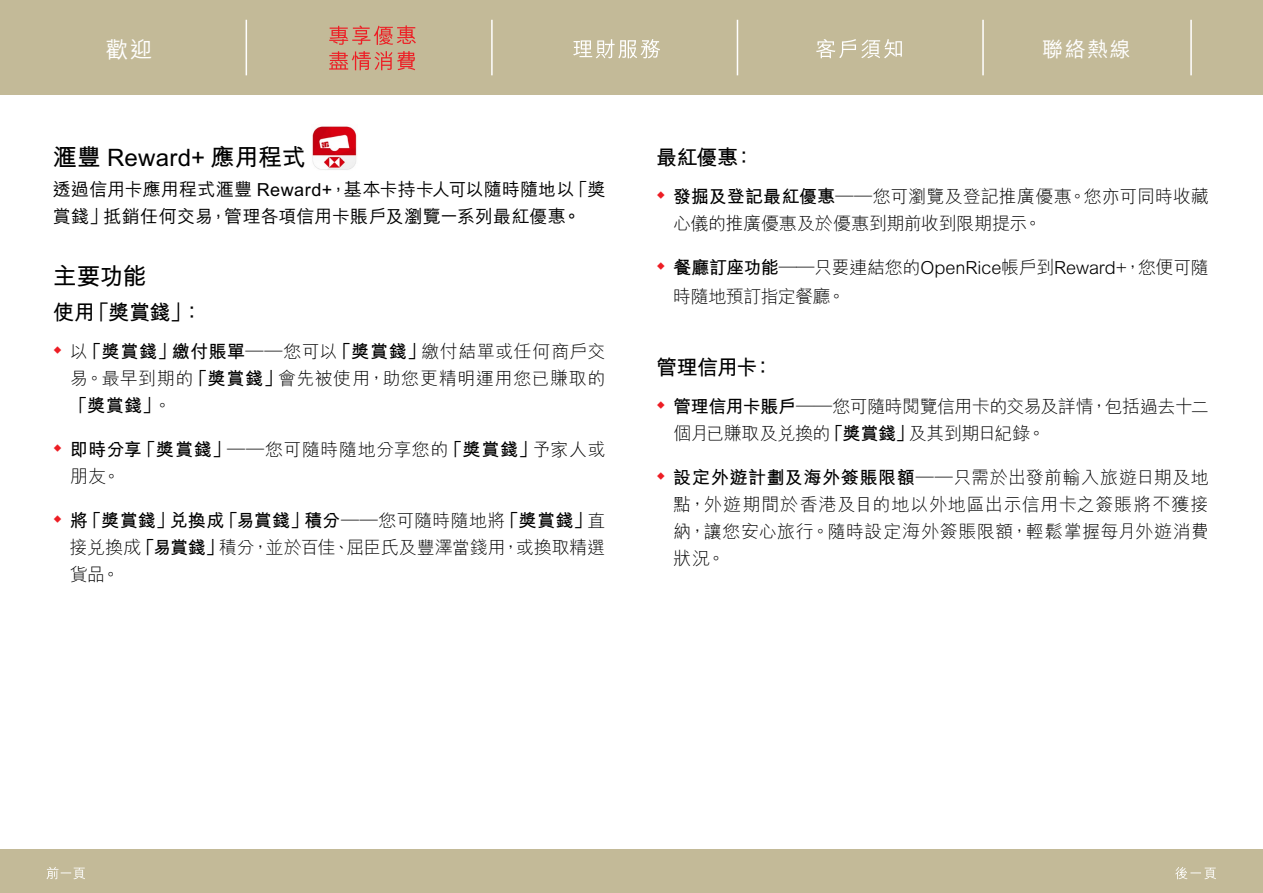
<style>
.page{position:relative;width:1263px;height:893px;background:#fff}
.page>*{position:absolute;margin:0;border:0;box-sizing:border-box;transform-origin:0 0}
.t1{font:700 24px "M Hei H Kfor HSBC";color:#000}
.t2{font:500 22.5px "M Hei H Kfor HSBC";color:#fff}
.t3{font:700 21px "M Hei H Kfor HSBC";letter-spacing:-.025em;color:#000}
.t4{font:500 21px "M Hei H Kfor HSBC";color:#fff}
.t5{font:300 18px/27px "M Hei H Kfor HSBC";color:#000;text-align:justify}
.t6{font:500 18px/27px "M Hei H Kfor HSBC";letter-spacing:.01em;color:#000}
.t7{font:300 18px/27px "M Hei H Kfor HSBC";letter-spacing:-.035em;color:#000}
.t8{font:300 18px/27px "M Hei H Kfor HSBC";letter-spacing:.03em;color:#000}
.s1{font-weight:700}
</style>
<div class="page">
<div style="left:0;top:0;width:1263px;height:95px;background:#c3ba98"></div>
<div style="left:0;top:849px;width:1263px;height:44px;background:#c3ba98"></div>
<hr style="left:246px;top:20px;width:1px;height:55px;background:#fff">
<hr style="left:491px;top:20px;width:2px;height:55px;background:#fff">
<hr style="left:737px;top:20px;width:1px;height:55px;background:#fff">
<hr style="left:982px;top:20px;width:2px;height:55px;background:#fff">
<hr style="left:1190px;top:20px;width:2px;height:55px;background:#fff">
<svg style="left:329px;top:51px;width:86px;height:19px"></svg>
<svg style="left:329px;top:25px;width:87px;height:20px"></svg>
<svg style="left:573px;top:39px;width:87px;height:20px"></svg>
<svg style="left:816px;top:39px;width:86px;height:19px"></svg>
<svg style="left:47px;top:867px;width:38px;height:12px"></svg>
<svg style="left:1175px;top:867px;width:41px;height:12px"></svg>
<img style="left:312px;top:126px;width:45px;height:44px">
<p class="t2" style="left:106px;top:33px;width:48px">歡迎</p>
<p class="t4" style="left:1042px;top:34px;width:90px">聯絡熱線</p>
<h1 class="t1" style="left:53px;top:140px;width:255px">滙豐 Reward+ 應用程式</h1>
<p class="t6" style="left:53px;top:174px;width:554px">透過信用卡應用程式滙豐 Reward+，基本卡持卡人可以隨時隨地以「獎賞錢」抵銷任何交易，管理各項信用卡賬戶及瀏覽一系列最紅優惠。</p>
<h1 class="t1" style="left:53px;top:259px;width:95px">主要功能</h1>
<p class="t3" style="left:53px;top:297px;width:151px">使用「獎賞錢」：</p>
<p class="t5" style="left:70px;top:338px;width:537px">以<span class="s1">「獎賞錢」繳付賬單</span>——您可以<span class="s1">「獎賞錢」</span>繳付結單或任何商戶交易。最早到期的<span class="s1">「獎賞錢」</span>會先被使用，助您更精明運用您已賺取的<span class="s1">「獎賞錢」</span>。</p>
<p class="t8" style="left:70px;top:436px;width:537px"><span class="s1">即時分享「獎賞錢」</span>——您可隨時隨地分享您的<span class="s1">「獎賞錢」</span>予家人或朋友。</p>
<p class="t5" style="left:70px;top:507px;width:537px"><span class="s1">將「獎賞錢」兌換成「易賞錢」積分</span>——您可隨時隨地將<span class="s1">「獎賞錢」</span>直接兌換成<span class="s1">「易賞錢」</span>積分，並於百佳、屈臣氏及豐澤當錢用，或換取精選貨品。</p>
<p class="t3" style="left:656px;top:142px;width:100px">最紅優惠：</p>
<p class="t5" style="left:673px;top:183px;width:537px"><span class="s1">發掘及登記最紅優惠</span>——您可瀏覽及登記推廣優惠。您亦可同時收藏心儀的推廣優惠及於優惠到期前收到限期提示。</p>
<p class="t5" style="left:673px;top:253px;width:537px;line-height:28.5px"><span class="s1">餐廳訂座功能</span>——只要連結您的OpenRice帳戶到Reward+，您便可隨時隨地預訂指定餐廳。</p>
<p class="t3" style="left:656px;top:352px;width:119px">管理信用卡：</p>
<p class="t7" style="left:673px;top:393px;width:537px"><span class="s1">管理信用卡賬戶</span>——您可隨時閱覽信用卡的交易及詳情，包括過去十二個月已賺取及兌換的<span class="s1">「獎賞錢」</span>及其到期日紀錄。</p>
<p class="t5" style="left:673px;top:464px;width:537px"><span class="s1">設定外遊計劃及海外簽賬限額</span>——只需於出發前輸入旅遊日期及地點，外遊期間於香港及目的地以外地區出示信用卡之簽賬將不獲接納，讓您安心旅行。隨時設定海外簽賬限額，輕鬆掌握每月外遊消費狀況。</p>
</div>
